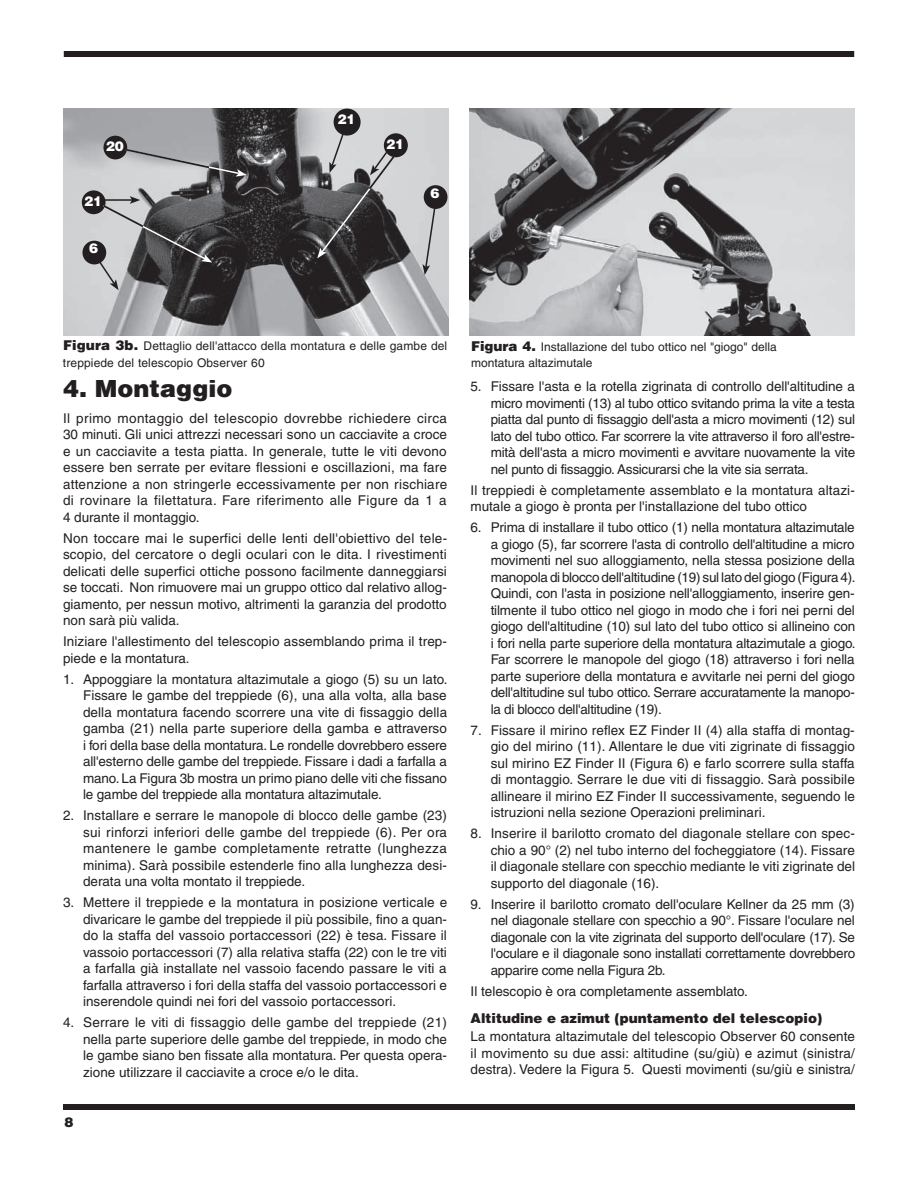
<style>
.page{position:relative;width:918px;height:1188px;background:#fff}
.page>*{position:absolute;margin:0;border:0;box-sizing:border-box;transform-origin:0 0}
.t1{font:900 24px "Helvetica";color:#231f20}
.t2{font:13.5px/16.5px "Helvetica";color:#231f20;text-align:justify}
.t3{font:900 13.5px "Helvetica";color:#231f20}
.t4{font:900 13.5px "Helvetica";color:#fff}
.t5{font:12px/16.5px "Helvetica";letter-spacing:.01em;color:#231f20}
.s1{font-weight:900;font-size:13.5px}
</style>
<div class="page">
<div style="left:63px;top:1104px;width:792px;height:6px;background:#231f20"></div>
<div style="left:64px;top:51px;width:790px;height:6px;background:#231f20"></div>
<img style="left:470px;top:108px;width:385px;height:228px">
<img style="left:63px;top:108px;width:385px;height:227px">
<div style="left:103px;top:136px;width:24px;height:23px;background:#231f20;border-radius:50%"></div>
<div style="left:384px;top:133px;width:24px;height:24px;background:#231f20;border-radius:50%"></div>
<div style="left:334px;top:109px;width:27px;height:27px;background:#231f20;border-radius:50%"></div>
<div style="left:82px;top:190px;width:24px;height:24px;background:#231f20;border-radius:50%"></div>
<div style="left:424px;top:185px;width:23px;height:24px;background:#231f20;border-radius:50%"></div>
<div style="left:82px;top:241px;width:24px;height:23px;background:#231f20;border-radius:50%"></div>
<svg style="left:123px;top:147px;width:124px;height:30px;background:#99999b"></svg>
<svg style="left:97px;top:196px;width:115px;height:94px;background:#737374"></svg>
<svg style="left:422px;top:205px;width:15px;height:70px"></svg>
<svg style="left:317px;top:132px;width:80px;height:126px;background:#777678"></svg>
<p class="t4" style="left:337px;top:110px;width:20px">21</p>
<p class="t4" style="left:106px;top:137px;width:20px">20</p>
<p class="t4" style="left:386px;top:135px;width:20px">21</p>
<p class="t4" style="left:84px;top:192px;width:20px">21</p>
<p class="t4" style="left:89px;top:239px;width:11px">6</p>
<p class="t4" style="left:430px;top:184px;width:11px">6</p>
<p class="t5" style="left:63px;top:338px;width:386px"><span class="s1">Figura 3b.</span> Dettaglio dell'attacco della montatura e delle gambe del treppiede del telescopio Observer 60</p>
<h1 class="t1" style="left:63px;top:373px;width:171px">4. Montaggio</h1>
<p class="t2" style="left:63px;top:410px;width:386px">Il primo montaggio del telescopio dovrebbe richiedere circa 30 minuti. Gli unici attrezzi necessari sono un cacciavite a croce e un cacciavite a testa piatta. In generale, tutte le viti devono essere ben serrate per evitare flessioni e oscillazioni, ma fare attenzione a non stringerle eccessivamente per non rischiare di rovinare la filettatura. Fare riferimento alle Figure da 1 a 4 durante il montaggio.</p>
<p class="t2" style="left:63px;top:530px;width:386px">Non toccare mai le superfici delle lenti dell'obiettivo del tele&shy;scopio, del cercatore o degli oculari con le dita. I rivestimenti delicati delle superfici ottiche possono facilmente danneggiarsi se toccati. Non rimuovere mai un gruppo ottico dal relativo allog&shy;giamento, per nessun motivo, altrimenti la garanzia del prodotto non sarà più valida.</p>
<p class="t2" style="left:63px;top:633px;width:386px">Iniziare l'allestimento del telescopio assemblando prima il trep&shy;piede e la montatura.</p>
<p class="t2" style="left:83px;top:671px;width:366px;text-indent:-20px">1. Appoggiare la montatura altazimutale a giogo (5) su un lato.<br>Fissare le gambe del treppiede (6), una alla volta, alla base della montatura facendo scorrere una vite di fissaggio della gamba (21) nella parte superiore della gamba e attraverso i fori della base della montatura. Le rondelle dovrebbero essere all'esterno delle gambe del treppiede. Fissare i dadi a farfalla a mano. La Figura 3b mostra un primo piano delle viti che fissano le gambe del treppiede alla montatura altazimutale.</p>
<p class="t2" style="left:83px;top:807px;width:366px;text-indent:-20px">2. Installare e serrare le manopole di blocco delle gambe (23) sui rinforzi inferiori delle gambe del treppiede (6). Per ora mantenere le gambe completamente retratte (lunghezza minima). Sarà possibile estenderle fino alla lunghezza desi&shy;derata una volta montato il treppiede.</p>
<p class="t2" style="left:83px;top:894px;width:366px;text-indent:-20px">3. Mettere il treppiede e la montatura in posizione verticale e divaricare le gambe del treppiede il più possibile, fino a quan&shy;do la staffa del vassoio portaccessori (22) è tesa. Fissare il vassoio portaccessori (7) alla relativa staffa (22) con le tre viti a farfalla già installate nel vassoio facendo passare le viti a farfalla attraverso i fori della staffa del vassoio portaccessori e inserendole quindi nei fori del vassoio portaccessori.</p>
<p class="t2" style="left:83px;top:1014px;width:365px;text-indent:-20px">4. Serrare le viti di fissaggio delle gambe del treppiede (21) nella parte superiore delle gambe del treppiede, in modo che le gambe siano ben fissate alla montatura. Per questa opera&shy;zione utilizzare il cacciavite a croce e/o le dita.</p>
<p class="t3" style="left:65px;top:1113px;width:11px">8</p>
<p class="t5" style="left:471px;top:338px;width:307px"><span class="s1">Figura 4.</span> Installazione del tubo ottico nel "giogo" della montatura altazimutale</p>
<p class="t2" style="left:491px;top:378px;width:366px;text-indent:-20px">5. Fissare l'asta e la rotella zigrinata di controllo dell'altitudine a micro movimenti (13) al tubo ottico svitando prima la vite a testa piatta dal punto di fissaggio dell'asta a micro movimenti (12) sul lato del tubo ottico. Far scorrere la vite attraverso il foro all'estre&shy;mità dell'asta a micro movimenti e avvitare nuovamente la vite nel punto di fissaggio. Assicurarsi che la vite sia serrata.</p>
<p class="t2" style="left:471px;top:482px;width:386px">Il treppiedi è completamente assemblato e la montatura altazi&shy;mutale a giogo è pronta per l'installazione del tubo ottico</p>
<p class="t2" style="left:491px;top:519px;width:367px;text-indent:-20px">6. Prima di installare il tubo ottico (1) nella montatura altazimutale a giogo (5), far scorrere l'asta di controllo dell'altitudine a micro movimenti nel suo alloggiamento, nella stessa posizione della manopola di blocco dell'altitudine (19) sul lato del giogo (Figura 4).<br>Quindi, con l'asta in posizione nell'alloggiamento, inserire gen&shy;tilmente il tubo ottico nel giogo in modo che i fori nei perni del giogo dell'altitudine (10) sul lato del tubo ottico si allineino con i fori nella parte superiore della montatura altazimutale a giogo.<br>Far scorrere le manopole del giogo (18) attraverso i fori nella parte superiore della montatura e avvitarle nei perni del giogo dell'altitudine sul tubo ottico. Serrare accuratamente la manopo&shy;la di blocco dell'altitudine (19).</p>
<p class="t2" style="left:491px;top:722px;width:366px;text-indent:-20px">7. Fissare il mirino reflex EZ Finder II (4) alla staffa di montag&shy;gio del mirino (11). Allentare le due viti zigrinate di fissaggio sul mirino EZ Finder II (Figura 6) e farlo scorrere sulla staffa di montaggio. Serrare le due viti di fissaggio. Sarà possibile allineare il mirino EZ Finder II successivamente, seguendo le istruzioni nella sezione Operazioni preliminari.</p>
<p class="t2" style="left:491px;top:825px;width:366px;text-indent:-20px">8. Inserire il barilotto cromato del diagonale stellare con spec&shy;chio a 90° (2) nel tubo interno del focheggiatore (14). Fissare il diagonale stellare con specchio mediante le viti zigrinate del supporto del diagonale (16).</p>
<p class="t2" style="left:491px;top:896px;width:366px;text-indent:-20px">9. Inserire il barilotto cromato dell'oculare Kellner da 25 mm (3) nel diagonale stellare con specchio a 90°. Fissare l'oculare nel diagonale con la vite zigrinata del supporto dell'oculare (17). Se l'oculare e il diagonale sono installati correttamente dovrebbero apparire come nella Figura 2b.</p>
<p class="t2" style="left:471px;top:983px;width:279px">Il telescopio è ora completamente assemblato.</p>
<p class="t3" style="left:471px;top:1009px;width:353px">Altitudine e azimut (puntamento del telescopio)</p>
<p class="t2" style="left:471px;top:1028px;width:386px">La montatura altazimutale del telescopio Observer 60 consente il movimento su due assi: altitudine (su/giù) e azimut (sinistra/ destra). Vedere la Figura 5. Questi movimenti (su/giù e sinistra/</p>
</div>
